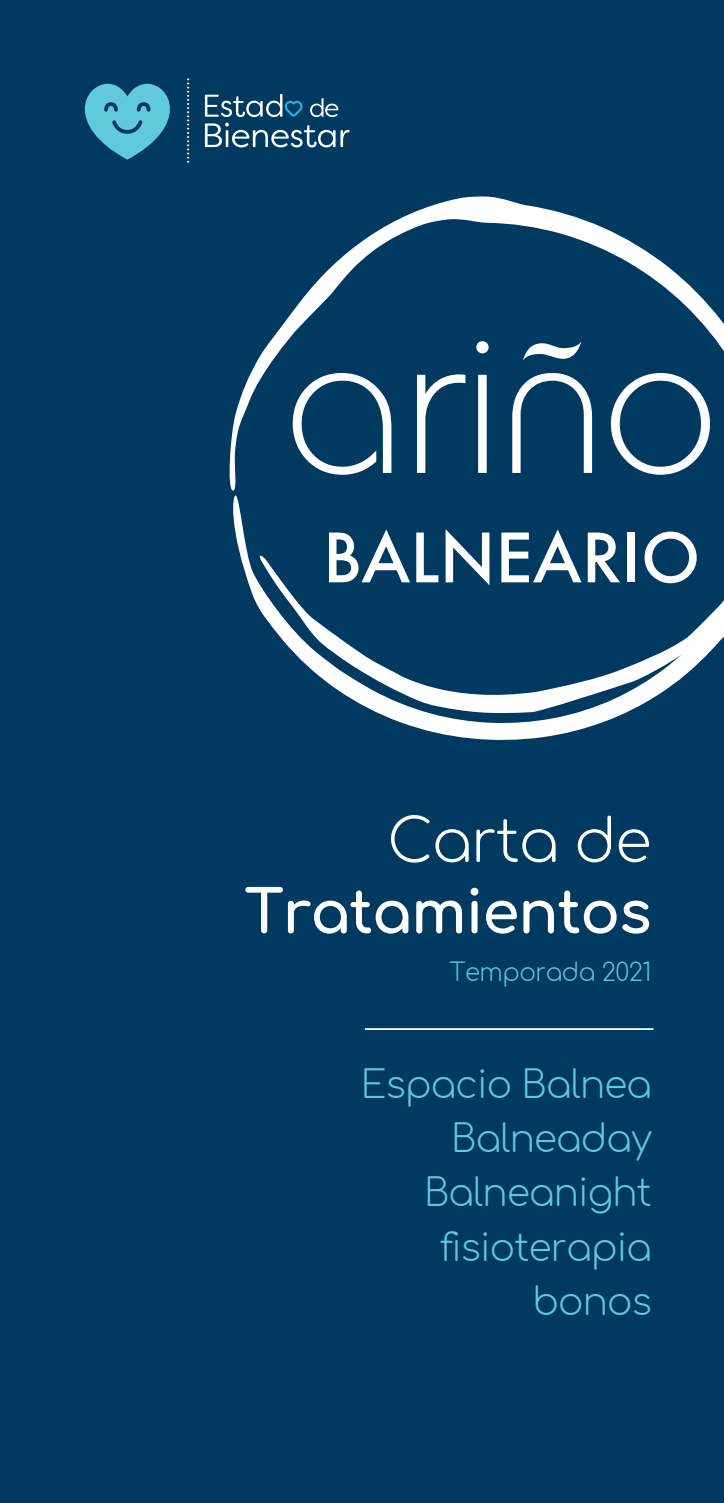
<style>
.page{position:relative;width:724px;height:1503px;background:#fff}
.page>*{position:absolute;margin:0;border:0;box-sizing:border-box;transform-origin:0 0}
.t1{font:700 59.5px "Comfortaa";letter-spacing:-.02em;color:#fff}
.t2{font:300 59.5px "Comfortaa";letter-spacing:-.02em;color:#fff}
.t3{font:300 37.27px/54.2px "Comfortaa";letter-spacing:-.02em;color:#60c9da;text-align:right}
.t4{font:300 24.5px "Comfortaa";letter-spacing:-.02em;color:#60c9da}
</style>
<div class="page">
<div style="left:0;top:0;width:723px;height:1502px;background:#003a60"></div>
<hr style="left:364px;top:1028px;width:289px;height:1px;background:#fff">
<svg style="left:229px;top:196px;width:494px;height:544px"></svg>
<svg style="left:329px;top:529px;width:81px;height:53px"></svg>
<svg style="left:416px;top:532px;width:22px;height:50px"></svg>
<svg style="left:445px;top:529px;width:44px;height:56px"></svg>
<svg style="left:501px;top:529px;width:80px;height:53px"></svg>
<svg style="left:587px;top:532px;width:32px;height:50px"></svg>
<div style="left:627px;top:532px;width:7px;height:50px;background:#fff"></div>
<svg style="left:644px;top:531px;width:52px;height:52px"></svg>
<svg style="left:292px;top:373px;width:99px;height:101px"></svg>
<svg style="left:416px;top:374px;width:49px;height:99px"></svg>
<svg style="left:476px;top:341px;width:12px;height:132px"></svg>
<svg style="left:512px;top:373px;width:79px;height:100px"></svg>
<svg style="left:610px;top:373px;width:99px;height:101px"></svg>
<svg style="left:522px;top:341px;width:59px;height:20px"></svg>
<svg style="left:84px;top:78px;width:106px;height:85px"></svg>
<svg style="left:310px;top:98px;width:28px;height:19px"></svg>
<svg style="left:205px;top:123px;width:144px;height:24px"></svg>
<svg style="left:205px;top:94px;width:98px;height:23px"></svg>
<h1 class="t2" style="left:387px;top:786px;width:265px">Carta de</h1>
<h1 class="t1" style="left:244px;top:856px;width:408px">Tratamientos</h1>
<p class="t4" style="left:449px;top:949px;width:203px">Temporada 2021</p>
<p class="t3" style="left:361px;top:1051px;width:292px">Espacio Balnea<br>Balneaday<br>Balneanight fisioterapia bonos</p>
</div>
